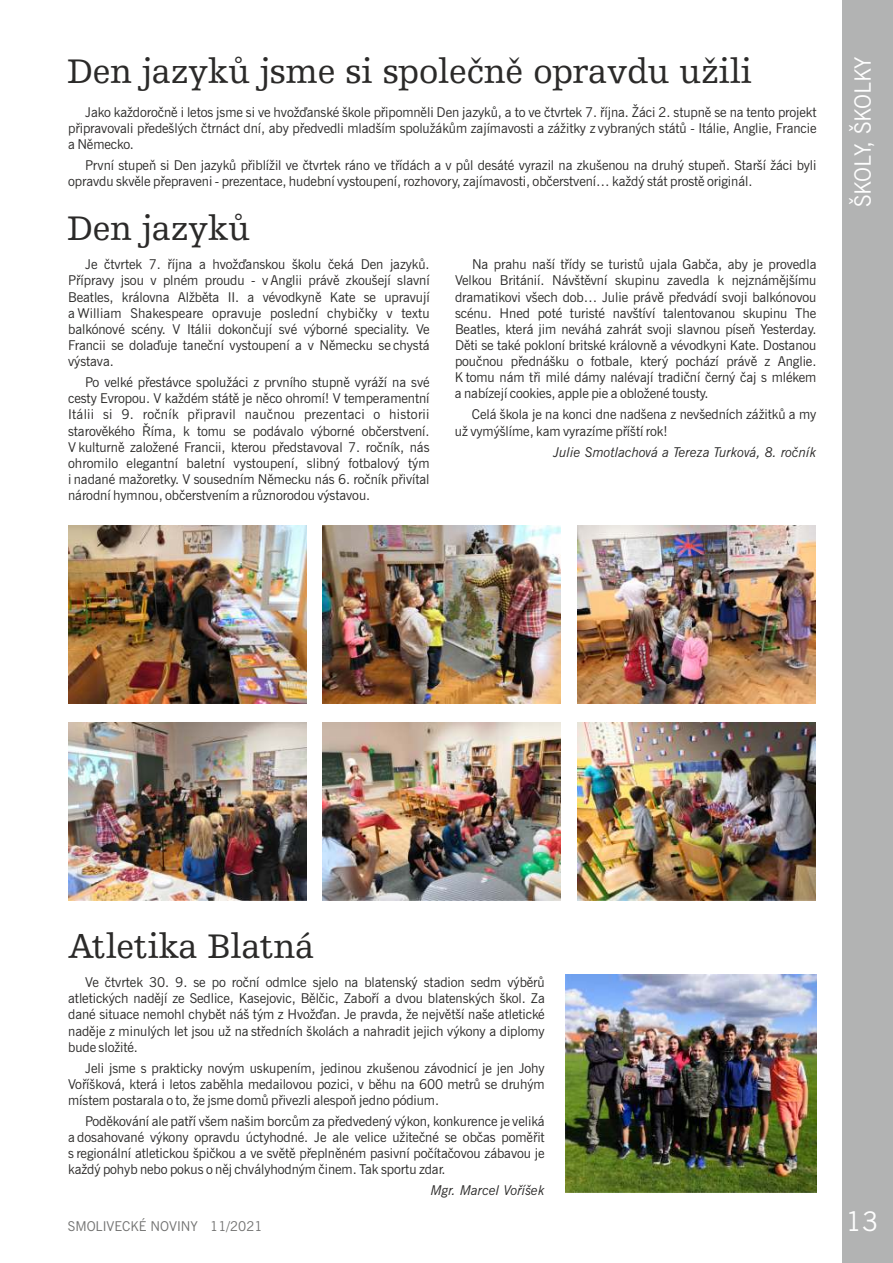
<style>
.page{position:relative;width:893px;height:1263px;background:#fff}
.page>*{position:absolute;margin:0;border:0;box-sizing:border-box;transform-origin:0 0}
.t1{font:36px "Humanist Slabserif 712 AT";letter-spacing:-.005em;color:#2b2a29}
.t2{font:27px "News Gothic AT";color:#fefefe}
.t3{font:22.5px "News Gothic AT";color:#fefefe}
.t4{font:13.5px/16.2px "News Gothic AT";letter-spacing:-.005em;color:#2b2a29;text-align:justify}
.t5{font:italic 13.5px "News Gothic AT";letter-spacing:-.005em;color:#2b2a29}
.t6{font:13.5px "News Gothic AT";color:#727271}
</style>
<div class="page">
<div style="left:842px;top:0;width:51px;height:1263px;background:#b2b3b3"></div>
<img style="left:566px;top:974px;width:250px;height:218px">
<img style="left:68px;top:525px;width:238px;height:179px">
<img style="left:323px;top:525px;width:238px;height:179px">
<img style="left:578px;top:525px;width:238px;height:179px">
<img style="left:68px;top:722px;width:238px;height:179px">
<img style="left:323px;top:722px;width:238px;height:179px">
<img style="left:578px;top:722px;width:238px;height:179px">
<h1 class="t1" style="left:67px;top:57px;width:686px">Den jazyků jsme si společně opravdu užili</h1>
<p class="t4" style="left:68px;top:105px;width:750px;text-indent:17px">Jako každoročně i letos jsme si ve hvožďanské škole připomněli Den jazyků, a to ve čtvrtek 7. října. Žáci 2. stupně se na tento projekt připravovali předešlých čtrnáct dní, aby předvedli mladším spolužákům zajímavosti a zážitky z vybraných států - Itálie, Anglie, Francie a Německo.</p>
<p class="t4" style="left:68px;top:158px;width:750px;text-indent:17px">První stupeň si Den jazyků přiblížil ve čtvrtek ráno ve třídách a v půl desáté vyrazil na zkušenou na druhý stupeň. Starší žáci byli opravdu skvěle přepraveni - prezentace, hudební vystoupení, rozhovory, zajímavosti, občerstvení… každý stát prostě originál.</p>
<h1 class="t1" style="left:67px;top:214px;width:184px">Den jazyků</h1>
<p class="t4" style="left:68px;top:258px;width:363px;text-indent:17px">Je čtvrtek 7. října a hvožďanskou školu čeká Den jazyků.<br>Přípravy jsou v plném proudu - v Anglii právě zkoušejí slavní Beatles, královna Alžběta II. a vévodkyně Kate se upravují a William Shakespeare opravuje poslední chybičky v textu balkónové scény. V Itálii dokončují své výborné speciality. Ve Francii se dolaďuje taneční vystoupení a v Německu se chystá výstava.</p>
<p class="t4" style="left:68px;top:375px;width:363px;text-indent:17px">Po velké přestávce spolužáci z prvního stupně vyráží na své cesty Evropou. V každém státě je něco ohromí! V temperamentní Itálii si 9. ročník připravil naučnou prezentaci o historii starověkého Říma, k tomu se podávalo výborné občerstvení.<br>V kulturně založené Francii, kterou představoval 7. ročník, nás ohromilo elegantní baletní vystoupení, slibný fotbalový tým i nadané mažoretky. V sousedním Německu nás 6. ročník přivítal národní hymnou, občerstvením a různorodou výstavou.</p>
<p class="t4" style="left:455px;top:258px;width:363px;text-indent:17px">Na prahu naší třídy se turistů ujala Gabča, aby je provedla Velkou Británií. Návštěvní skupinu zavedla k nejznámějšímu dramatikovi všech dob… Julie právě předvádí svoji balkónovou scénu. Hned poté turisté navštíví talentovanou skupinu The Beatles, která jim neváhá zahrát svoji slavnou píseň Yesterday.<br>Děti se také pokloní britské královně a vévodkyni Kate. Dostanou poučnou přednášku o fotbale, který pochází právě z Anglie.<br>K tomu nám tři milé dámy nalévají tradiční černý čaj s mlékem a nabízejí cookies, apple pie a obložené tousty.</p>
<p class="t4" style="left:455px;top:408px;width:363px;text-indent:17px">Celá škola je na konci dne nadšena z nevšedních zážitků a my už vymýšlíme, kam vyrazíme příští rok!</p>
<p class="t5" style="left:553px;top:447px;width:264px">Julie Smotlachová a Tereza Turková, 8. ročník</p>
<h3 class="t3" style="left:855px;top:207px;width:153px;rotate:-90deg">ŠKOLY, ŠKOLKY</h3>
<h1 class="t1" style="left:69px;top:932px;width:247px">Atletika Blatná</h1>
<p class="t4" style="left:68px;top:975px;width:478px;text-indent:17px">Ve čtvrtek 30. 9. se po roční odmlce sjelo na blatenský stadion sedm výběrů atletických nadějí ze Sedlice, Kasejovic, Bělčic, Zaboří a dvou blatenských škol. Za dané situace nemohl chybět náš tým z Hvožďan. Je pravda, že největší naše atletické naděje z minulých let jsou už na středních školách a nahradit jejich výkony a diplomy bude složité.</p>
<p class="t4" style="left:68px;top:1061px;width:478px;text-indent:17px">Jeli jsme s prakticky novým uskupením, jedinou zkušenou závodnicí je jen Johy Voříšková, která i letos zaběhla medailovou pozici, v běhu na 600 metrů se druhým místem postarala o to, že jsme domů přivezli alespoň jedno pódium.</p>
<p class="t4" style="left:68px;top:1114px;width:478px;text-indent:17px">Poděkování ale patří všem našim borcům za předvedený výkon, konkurence je veliká a dosahované výkony opravdu úctyhodné. Je ale velice užitečné se občas poměřit s regionální atletickou špičkou a ve světě přeplněném pasivní počítačovou zábavou je každý pohyb nebo pokus o něj chvályhodným činem. Tak sportu zdar.</p>
<p class="t5" style="left:431px;top:1186px;width:115px">Mgr. Marcel Voříšek</p>
<h2 class="t2" style="left:846px;top:1211px;width:34px">13</h2>
<p class="t6" style="left:68px;top:1221px;width:196px">SMOLIVECKÉ NOVINY 11/2021</p>
<h2 class="t2" style="left:854px;top:1211px;width:18px">9</h2>
</div>
